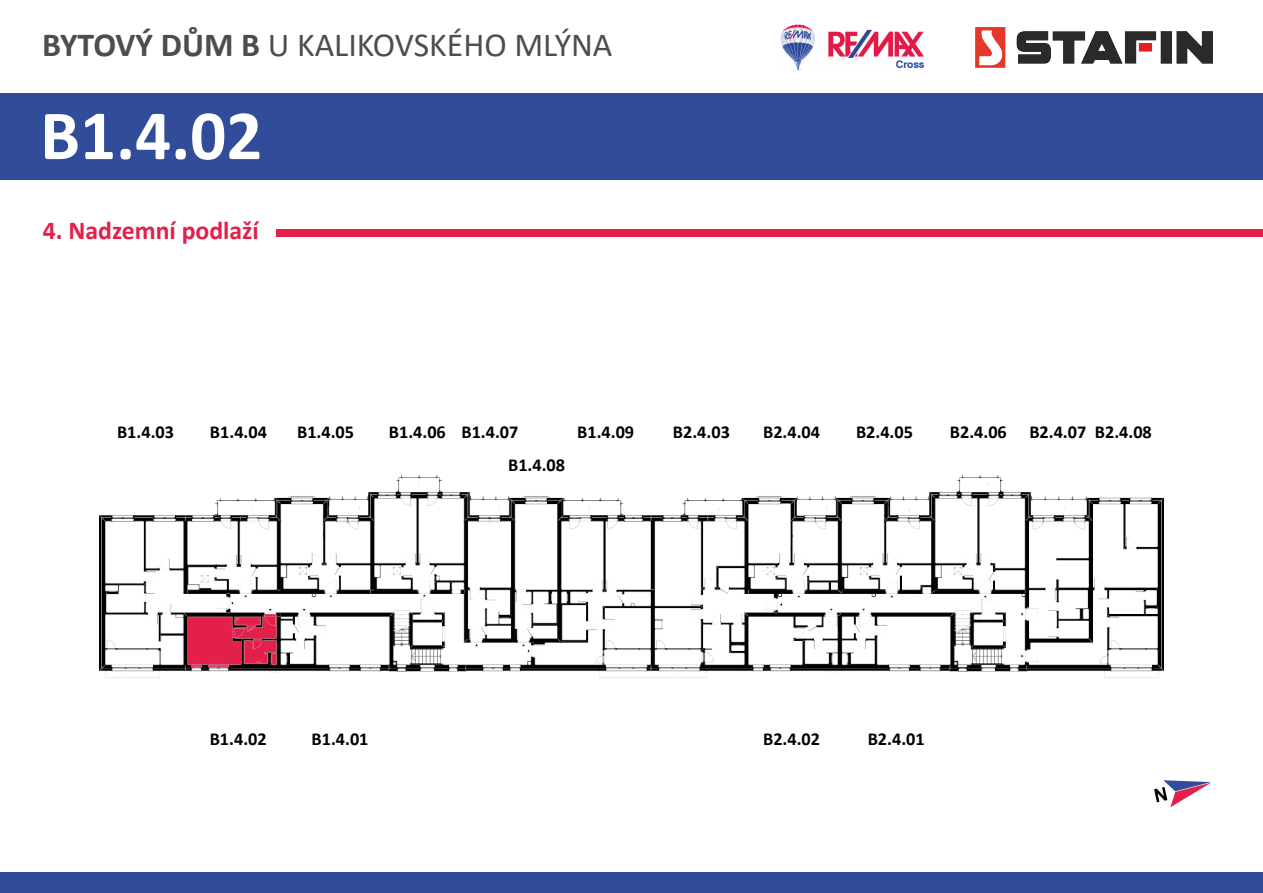
<style>
.page{position:relative;width:1263px;height:893px;background:#fff}
.page>*{position:absolute;margin:0;border:0;box-sizing:border-box;transform-origin:0 0}
.t1{font:700 71.1px "Calibri";color:#fff}
.t2{font:33.75px "Calibri";color:#4d4d4d}
.t3{font:700 25.8px "Calibri";color:#e41f49}
.t4{font:700 18.3px "Calibri";color:#000}
.t5{font:700 10.35px "Swiss 721 BT";letter-spacing:-.015em;color:#254aa5}
.s1{font-weight:700}
</style>
<div class="page">
<div style="left:0;top:93px;width:1263px;height:87px;background:#314c98"></div>
<div style="left:0;top:872px;width:1263px;height:21px;background:#314c98"></div>
<img style="left:975px;top:28px;width:237px;height:39px">
<img style="left:780px;top:24px;width:143px;height:46px">
<div style="left:276px;top:229px;width:987px;height:8px;background:#e32049"></div>
<img style="left:100px;top:475px;width:1063px;height:202px">
<svg style="left:1154px;top:780px;width:57px;height:27px"></svg>
<h2 class="t2" style="left:42px;top:31px;width:572px"><span class="s1">BYTOVÝ DŮM B</span> U KALIKOVSKÉHO MLÝNA</h2>
<h1 class="t1" style="left:40px;top:106px;width:224px">B1.4.02</h1>
<h3 class="t3" style="left:43px;top:219px;width:218px">4. Nadzemní podlaží</h3>
<p class="t5" style="left:896px;top:60px;width:30px">Cross</p>
<p class="t4" style="left:117px;top:425px;width:58px">B1.4.03</p>
<p class="t4" style="left:210px;top:425px;width:58px">B1.4.04</p>
<p class="t4" style="left:297px;top:425px;width:58px">B1.4.05</p>
<p class="t4" style="left:389px;top:425px;width:58px">B1.4.06</p>
<p class="t4" style="left:461px;top:425px;width:58px">B1.4.07</p>
<p class="t4" style="left:577px;top:425px;width:58px">B1.4.09</p>
<p class="t4" style="left:673px;top:425px;width:58px">B2.4.03</p>
<p class="t4" style="left:763px;top:425px;width:58px">B2.4.04</p>
<p class="t4" style="left:856px;top:425px;width:58px">B2.4.05</p>
<p class="t4" style="left:950px;top:425px;width:203px">B2.4.06 B2.4.07 B2.4.08</p>
<p class="t4" style="left:508px;top:458px;width:58px">B1.4.08</p>
<p class="t4" style="left:210px;top:731px;width:58px">B1.4.02</p>
<p class="t4" style="left:312px;top:731px;width:58px">B1.4.01</p>
<p class="t4" style="left:763px;top:731px;width:58px">B2.4.02</p>
<p class="t4" style="left:868px;top:731px;width:58px">B2.4.01</p>
</div>
